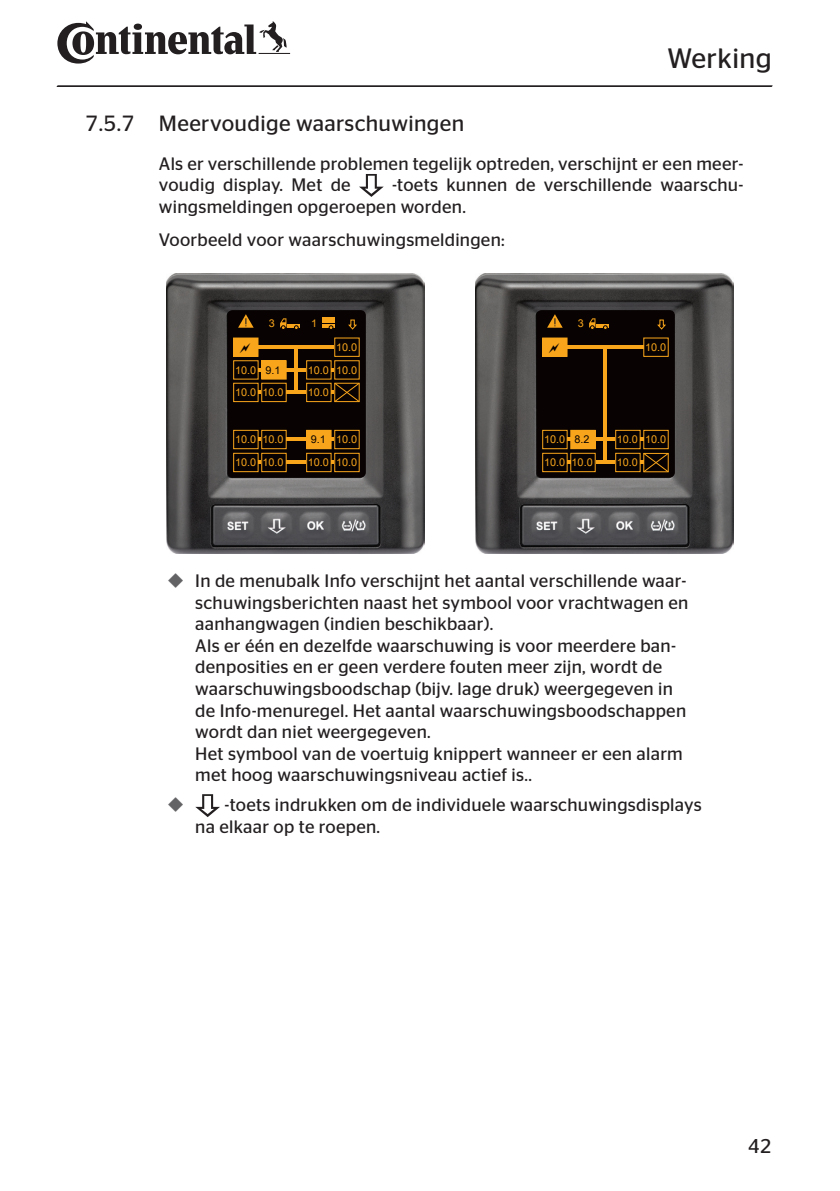
<style>
.page{position:relative;width:840px;height:1191px;background:#fff}
.page>*{position:absolute;margin:0;border:0;box-sizing:border-box;transform-origin:0 0}
.t1{font:28px "Continental Stag Sans";letter-spacing:.015em;color:#231f20}
.t2{font:22px "Continental Stag Sans";letter-spacing:.015em;color:#231f20}
.t3{font:20px "Continental Stag Sans";color:#231f20}
.t4{font:18px/21.6px "Continental Stag Sans";letter-spacing:.015em;color:#231f20}
.t5{font:10.8px "Arial Unicode MS";color:#f9a51b}
.s1{color:#080302}
</style>
<div class="page">
<hr style="left:57px;top:86px;width:714px;height:1px;background:#231f20">
<hr style="left:57px;top:85px;width:715px;height:1px;background:#231f20">
<svg style="left:57px;top:21px;width:233px;height:43px"></svg>
<svg style="left:359px;top:174px;width:24px;height:23px"></svg>
<img style="left:167px;top:273px;width:257px;height:281px">
<div style="left:228px;top:310px;width:137px;height:167px;background:#080302;border-radius:5px"></div>
<hr style="left:245px;top:345px;width:102px;height:4px;background:#f9a51b">
<div style="left:334px;top:338px;width:25px;height:18px;background:#080302"></div>
<div style="left:334px;top:337px;width:25px;height:20px;border:1px solid #f9a51b"></div>
<hr style="left:245px;top:460px;width:102px;height:4px;background:#f9a51b">
<div style="left:334px;top:453px;width:25px;height:18px;background:#080302"></div>
<div style="left:334px;top:453px;width:25px;height:19px;border:1px solid #f9a51b"></div>
<div style="left:306px;top:453px;width:25px;height:18px;background:#080302"></div>
<div style="left:306px;top:453px;width:25px;height:19px;border:1px solid #f9a51b"></div>
<div style="left:233px;top:453px;width:25px;height:18px;background:#080302"></div>
<div style="left:233px;top:453px;width:25px;height:19px;border:1px solid #f9a51b"></div>
<div style="left:261px;top:453px;width:25px;height:18px;background:#080302"></div>
<div style="left:261px;top:453px;width:25px;height:19px;border:1px solid #f9a51b"></div>
<hr style="left:294px;top:347px;width:4px;height:46px;background:#f9a51b">
<hr style="left:245px;top:437px;width:102px;height:4px;background:#f9a51b">
<div style="left:334px;top:430px;width:25px;height:19px;background:#080302"></div>
<div style="left:334px;top:430px;width:25px;height:19px;border:1px solid #f9a51b"></div>
<div style="left:306px;top:430px;width:25px;height:19px;background:#f9a51b"></div>
<div style="left:233px;top:430px;width:25px;height:19px;background:#080302"></div>
<div style="left:233px;top:430px;width:25px;height:19px;border:1px solid #f9a51b"></div>
<div style="left:261px;top:430px;width:25px;height:19px;background:#080302"></div>
<div style="left:261px;top:430px;width:25px;height:19px;border:1px solid #f9a51b"></div>
<div style="left:233px;top:338px;width:25px;height:18px;background:#f9a51b"></div>
<div style="left:233px;top:337px;width:25px;height:20px;border:1px solid #f9a51b"></div>
<hr style="left:245px;top:368px;width:102px;height:3px;background:#f9a51b">
<div style="left:334px;top:361px;width:25px;height:18px;background:#080302"></div>
<div style="left:334px;top:360px;width:25px;height:19px;border:1px solid #f9a51b"></div>
<div style="left:306px;top:361px;width:25px;height:18px;background:#080302"></div>
<div style="left:306px;top:360px;width:25px;height:19px;border:1px solid #f9a51b"></div>
<div style="left:233px;top:361px;width:25px;height:18px;background:#080302"></div>
<div style="left:233px;top:360px;width:25px;height:19px;border:1px solid #f9a51b"></div>
<div style="left:261px;top:361px;width:25px;height:18px;background:#f9a51b"></div>
<div style="left:261px;top:360px;width:25px;height:19px;border:1px solid #f9a51b"></div>
<hr style="left:245px;top:390px;width:102px;height:4px;background:#f9a51b">
<div style="left:306px;top:383px;width:25px;height:18px;background:#080302"></div>
<div style="left:306px;top:383px;width:25px;height:19px;border:1px solid #f9a51b"></div>
<div style="left:233px;top:383px;width:25px;height:18px;background:#080302"></div>
<div style="left:233px;top:383px;width:25px;height:19px;border:1px solid #f9a51b"></div>
<div style="left:261px;top:383px;width:25px;height:18px;background:#080302"></div>
<div style="left:261px;top:383px;width:25px;height:19px;border:1px solid #f9a51b"></div>
<svg style="left:334px;top:382px;width:26px;height:21px"></svg>
<svg style="left:238px;top:314px;width:15px;height:14px"></svg>
<svg style="left:280px;top:318px;width:20px;height:11px"></svg>
<svg style="left:322px;top:324px;width:12px;height:5px"></svg>
<div style="left:321px;top:317px;width:13px;height:6px;background:#f9a51b"></div>
<svg style="left:348px;top:319px;width:9px;height:11px"></svg>
<img style="left:475px;top:273px;width:257px;height:281px">
<div style="left:536px;top:310px;width:138px;height:167px;background:#080302;border-radius:5px"></div>
<hr style="left:554px;top:345px;width:102px;height:4px;background:#f9a51b">
<div style="left:643px;top:338px;width:24px;height:18px;background:#080302"></div>
<div style="left:643px;top:337px;width:25px;height:20px;border:1px solid #f9a51b"></div>
<hr style="left:554px;top:460px;width:102px;height:4px;background:#f9a51b">
<div style="left:615px;top:453px;width:24px;height:18px;background:#080302"></div>
<div style="left:615px;top:453px;width:25px;height:19px;border:1px solid #f9a51b"></div>
<div style="left:542px;top:453px;width:25px;height:18px;background:#080302"></div>
<div style="left:542px;top:453px;width:25px;height:19px;border:1px solid #f9a51b"></div>
<div style="left:570px;top:453px;width:25px;height:18px;background:#080302"></div>
<div style="left:570px;top:453px;width:25px;height:19px;border:1px solid #f9a51b"></div>
<hr style="left:603px;top:345px;width:4px;height:117px;background:#f9a51b">
<hr style="left:554px;top:437px;width:102px;height:4px;background:#f9a51b">
<div style="left:643px;top:430px;width:24px;height:19px;background:#080302"></div>
<div style="left:643px;top:430px;width:25px;height:19px;border:1px solid #f9a51b"></div>
<div style="left:615px;top:430px;width:24px;height:19px;background:#080302"></div>
<div style="left:615px;top:430px;width:25px;height:19px;border:1px solid #f9a51b"></div>
<div style="left:542px;top:430px;width:25px;height:19px;background:#080302"></div>
<div style="left:542px;top:430px;width:25px;height:19px;border:1px solid #f9a51b"></div>
<div style="left:570px;top:430px;width:25px;height:19px;background:#f9a51b"></div>
<div style="left:542px;top:338px;width:24px;height:18px;background:#f9a51b"></div>
<div style="left:542px;top:337px;width:25px;height:20px;border:1px solid #f9a51b"></div>
<svg style="left:547px;top:314px;width:15px;height:14px"></svg>
<svg style="left:589px;top:318px;width:19px;height:11px"></svg>
<svg style="left:643px;top:452px;width:26px;height:21px"></svg>
<svg style="left:657px;top:319px;width:9px;height:11px"></svg>
<svg style="left:195px;top:794px;width:25px;height:23px"></svg>
<h1 class="t1" style="left:667px;top:42px;width:106px">Werking</h1>
<p class="t2" style="left:85px;top:111px;width:380px">7.5.7 Meervoudige waarschuwingen</p>
<p class="t4" style="left:159px;top:152px;width:585px">Als er verschillende problemen tegelijk optreden, verschijnt er een meer&shy;voudig display. Met de</p>
<p class="t4" style="left:159px;top:174px;width:585px;text-indent:233px">-toets kunnen de verschillende waarschu&shy;wingsmeldingen opgeroepen worden.</p>
<p class="t4" style="left:159px;top:229px;width:347px">Voorbeeld voor waarschuwingsmeldingen:</p>
<p class="t5" style="left:268px;top:316px;width:8px">3</p>
<p class="t5" style="left:311px;top:316px;width:8px">1</p>
<p class="t5" style="left:577px;top:316px;width:8px">3</p>
<p class="t5" style="left:336px;top:340px;width:23px">10.0</p>
<p class="t5" style="left:644px;top:340px;width:23px">10.0</p>
<p class="t5" style="left:235px;top:362px;width:47px">10.0 <span class="s1">9.1</span></p>
<p class="t5" style="left:307px;top:362px;width:51px">10.0 10.0</p>
<p class="t5" style="left:235px;top:384px;width:50px">10.0 10.0</p>
<p class="t5" style="left:307px;top:384px;width:23px">10.0</p>
<p class="t5" style="left:235px;top:432px;width:50px">10.0 10.0</p>
<p class="t5" style="left:310px;top:432px;width:48px"><span class="s1">9.1</span> 10.0</p>
<p class="t5" style="left:235px;top:454px;width:50px">10.0 10.0</p>
<p class="t5" style="left:307px;top:454px;width:51px">10.0 10.0</p>
<p class="t5" style="left:544px;top:432px;width:47px">10.0 <span class="s1">8.2</span></p>
<p class="t5" style="left:616px;top:432px;width:51px">10.0 10.0</p>
<p class="t5" style="left:544px;top:454px;width:50px">10.0 10.0</p>
<p class="t5" style="left:616px;top:454px;width:23px">10.0</p>
<p class="t4" style="left:195px;top:569px;width:494px">In de menubalk Info verschijnt het aantal verschillende waar&shy;schuwingsberichten naast het symbool voor vrachtwagen en aanhangwagen (indien beschikbaar).<br>Als er één en dezelfde waarschuwing is voor meerdere ban&shy;denposities en er geen verdere fouten meer zijn, wordt de waarschuwingsboodschap (bijv. lage druk) weergegeven in de Info-menuregel. Het aantal waarschuwingsboodschappen wordt dan niet weergegeven.<br>Het symbool van de voertuig knippert wanneer er een alarm met hoog waarschuwingsniveau actief is..</p>
<p class="t4" style="left:195px;top:794px;width:507px;text-indent:29px">-toets indrukken om de individuele waarschuwingsdisplays na elkaar op te roepen.</p>
<p class="t3" style="left:747px;top:1134px;width:25px">42</p>
</div>
